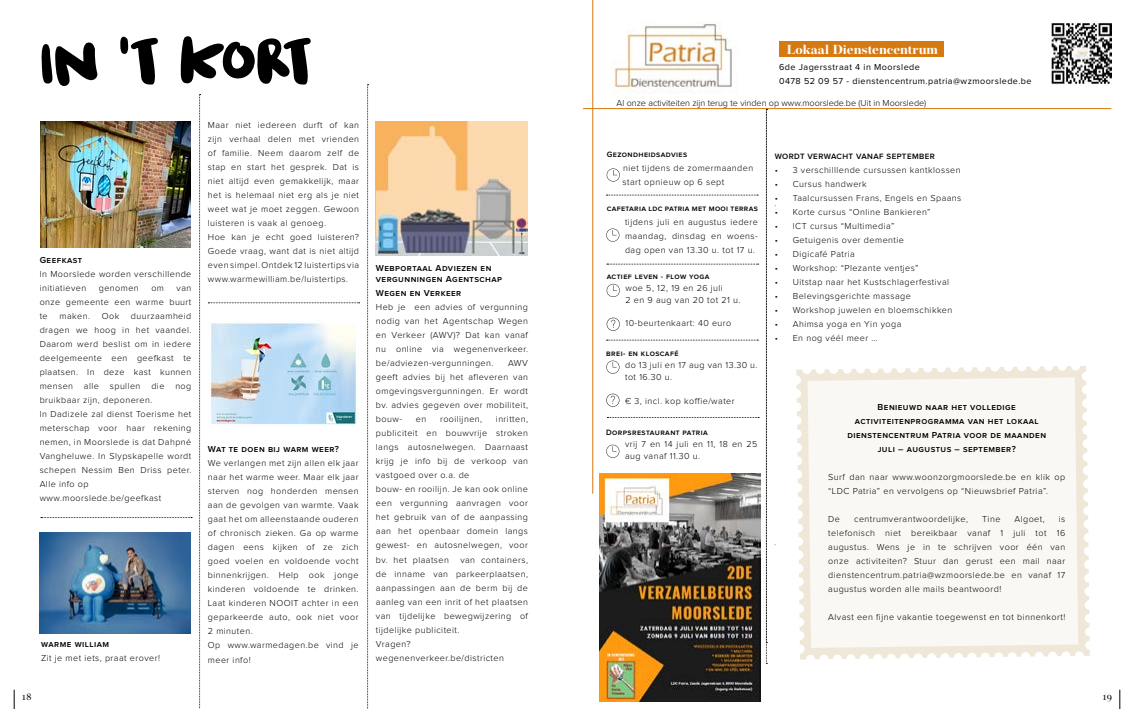
<style>
.page{position:relative;width:1134px;height:709px;background:#fff}
.page>*{position:absolute;margin:0;border:0;box-sizing:border-box;transform-origin:0 0}
.t1{font:69.2px "DK Burobu";letter-spacing:-.03em;color:#000}
.t2{font:700 13px "Operetta 12";color:#fff}
.t3{font:10px "Operetta 8";color:#000}
.t4{font:300 9px/14px "Proxima Nova";letter-spacing:.05em;color:#000}
.t5{font:600 9px/14px "Proxima Nova";letter-spacing:.05em;color:#000}
.t6{font:9px/14px "Proxima Nova";letter-spacing:.05em;color:#000}
.t7{font:300 9px "Proxima Nova";color:#000}
.t8{font:600 8px "Proxima Nova";letter-spacing:.05em;color:#000}
</style>
<div class="page">
<svg style="left:766px;top:109px;width:1px;height:555px"></svg>
<div style="left:779px;top:41px;width:164px;height:16px;background:#d67910"></div>
<img style="left:613px;top:21px;width:120px;height:73px">
<hr style="left:583px;top:108px;width:528px;height:1px;background:#d67910">
<hr style="left:592px;top:0;width:1px;height:493px;background:#d67910">
<img style="left:1051px;top:23px;width:60px;height:61px">
<svg style="left:796px;top:366px;width:294px;height:293px;fill:#efe8d9"></svg>
<div style="left:807px;top:377px;width:271px;height:271px;background:#faf8f4"></div>
<svg style="left:607px;top:168px;width:13px;height:14px"></svg>
<svg style="left:606px;top:195px;width:152px;height:1px"></svg>
<svg style="left:607px;top:264px;width:152px;height:1px"></svg>
<svg style="left:606px;top:340px;width:152px;height:1px"></svg>
<svg style="left:607px;top:417px;width:152px;height:1px"></svg>
<svg style="left:41px;top:517px;width:151px;height:1px"></svg>
<svg style="left:208px;top:302px;width:152px;height:1px"></svg>
<svg style="left:606px;top:228px;width:13px;height:14px"></svg>
<svg style="left:607px;top:284px;width:13px;height:13px"></svg>
<svg style="left:607px;top:318px;width:13px;height:13px"></svg>
<svg style="left:606px;top:360px;width:13px;height:14px"></svg>
<svg style="left:606px;top:394px;width:13px;height:13px"></svg>
<svg style="left:606px;top:445px;width:13px;height:13px"></svg>
<svg style="left:199px;top:94px;width:2px;height:615px"></svg>
<svg style="left:367px;top:84px;width:2px;height:625px"></svg>
<img style="left:208px;top:320px;width:151px;height:105px">
<img style="left:40px;top:121px;width:150px;height:127px">
<img style="left:40px;top:533px;width:151px;height:100px">
<img style="left:376px;top:121px;width:151px;height:134px">
<img style="left:599px;top:474px;width:161px;height:227px">
<svg style="left:1119px;top:689px;width:1px;height:20px"></svg>
<svg style="left:14px;top:689px;width:1px;height:20px"></svg>
<h1 class="t1" style="left:40px;top:23px;width:273px">IN ‘T KORT</h1>
<p class="t4" style="left:208px;top:118px;width:153px">Maar niet iedereen durft of kan zijn verhaal delen met vrienden of familie. Neem daarom zelf de stap en start het gesprek. Dat is niet altijd even gemakkelijk, maar het is helemaal niet erg als je niet weet wat je moet zeggen. Gewoon luisteren is vaak al genoeg.<br>Hoe kan je echt goed luisteren?<br>Goede vraag, want dat is niet altijd even simpel. Ontdek 12 luistertips via www.warmewilliam.be/luistertips.</p>
<p class="t5" style="left:40px;top:253px;width:44px">Geefkast</p>
<p class="t4" style="left:40px;top:267px;width:153px">In Moorslede worden verschillende initiatieven</p>
<p class="t4" style="left:40px;top:281px;width:153px;text-align:justify;text-indent:137px">van onze gemeente een warme buurt te</p>
<p class="t4" style="left:99px;top:281px;width:41px">genomen</p>
<p class="t4" style="left:151px;top:281px;width:14px">om</p>
<p class="t4" style="left:59px;top:309px;width:32px">maken.</p>
<p class="t4" style="left:102px;top:309px;width:19px">Ook</p>
<p class="t4" style="left:40px;top:309px;width:153px;text-indent:91px">duurzaamheid dragen we hoog in het vaandel.<br>Daarom werd beslist om in iedere deelgemeente een geefkast te plaatsen. In deze kast kunnen mensen alle spullen die nog bruikbaar zijn, deponeren.<br>In Dadizele zal dienst Toerisme het meterschap voor haar rekening nemen, in Moorslede is dat Dahpné<br>Vangheluwe. In Slypskapelle wordt schepen Nessim Ben Driss peter.<br>Alle info op www.moorslede.be/geefkast</p>
<p class="t5" style="left:208px;top:442px;width:133px">Wat te doen bij warm weer?</p>
<p class="t4" style="left:208px;top:456px;width:152px">We verlangen met zijn allen elk jaar naar het warme weer. Maar elk jaar sterven nog honderden mensen aan de gevolgen van warmte. Vaak gaat het om alleenstaande ouderen of chronisch zieken. Ga op warme dagen eens kijken of ze zich goed voelen en voldoende vocht binnenkrijgen. Help ook jonge kinderen voldoende te drinken.<br>Laat kinderen NOOIT achter in een geparkeerde auto, ook niet voor<br>2 minuten.<br>Op www.warmedagen.be vind je meer info!</p>
<p class="t5" style="left:41px;top:637px;width:69px">warme william</p>
<p class="t4" style="left:41px;top:651px;width:120px">Zit je met iets, praat erover!</p>
<p class="t5" style="left:376px;top:263px;width:128px;line-height:11px">Webportaal Adviezen en vergunningen Agentschap</p>
<p class="t5" style="left:376px;top:286px;width:87px">Wegen en Verkeer</p>
<p class="t4" style="left:376px;top:300px;width:154px;text-align:justify">Heb je een advies of vergunning nodig van het Agentschap Wegen en Verkeer (AWV)? Dat kan vanaf nu online via wegenenverkeer. be/adviezen-vergunningen.</p>
<p class="t4" style="left:376px;top:356px;width:154px;text-align:justify;text-indent:132px">AWV geeft advies bij het afleveren van omgevingsvergunningen. Er wordt bv. advies gegeven over mobiliteit, bouw-</p>
<p class="t4" style="left:416px;top:412px;width:12px">en</p>
<p class="t4" style="left:440px;top:412px;width:44px">rooilijnen,</p>
<p class="t4" style="left:376px;top:412px;width:154px;text-indent:120px">inritten, publiciteit en bouwvrije stroken langs autosnelwegen. Daarnaast krijg je info bij de verkoop van vastgoed over o.a. de<br>bouw- en rooilijn. Je kan ook online een vergunning aanvragen voor het gebruik van of de aanpassing aan het openbaar domein langs gewest- en autosnelwegen, voor bv. het plaatsen</p>
<p class="t4" style="left:376px;top:552px;width:154px;text-indent:84px">van containers, de inname van parkeerplaatsen, aanpassingen aan de berm bij de aanleg van een inrit of het plaatsen van tijdelijke bewegwijzering of tijdelijke publiciteit.<br>Vragen? wegenenverkeer.be/districten</p>
<h2 class="t2" style="left:787px;top:42px;width:153px">Lokaal Dienstencentrum</h2>
<p class="t6" style="left:779px;top:61px;width:254px">6de Jagersstraat 4 in Moorslede<br>0478 52 09 57 - dienstencentrum.patria@wzmoorslede.be</p>
<p class="t7" style="left:617px;top:98px;width:311px">Al onze activiteiten zijn terug te vinden op www.moorslede.be (Uit in Moorslede)</p>
<p class="t8" style="left:607px;top:150px;width:82px">Gezondheidsadvies</p>
<p class="t4" style="left:623px;top:161px;width:132px">niet tijdens de zomermaanden start opnieuw op 6 sept</p>
<p class="t8" style="left:607px;top:203px;width:153px">cafetaria ldc patria met mooi terras</p>
<p class="t4" style="left:625px;top:215px;width:134px;text-align:justify">tijdens juli en augustus iedere maandag, dinsdag en woens&shy;dag open van 13.30 u. tot 17 u.</p>
<p class="t8" style="left:607px;top:272px;width:104px">actief leven - flow yoga</p>
<p class="t4" style="left:625px;top:282px;width:117px;line-height:12px">woe 5, 12, 19 en 26 juli<br>2 en 9 aug van 20 tot 21 u.</p>
<p class="t4" style="left:625px;top:316px;width:107px">10-beurtenkaart: 40 euro</p>
<p class="t8" style="left:606px;top:349px;width:74px">brei- en kloscafé</p>
<p class="t4" style="left:625px;top:359px;width:134px;line-height:12px">do 13 juli en 17 aug van 13.30 u. tot 16.30 u.</p>
<p class="t4" style="left:625px;top:394px;width:111px">€ 3, incl. kop koffie/water</p>
<p class="t8" style="left:606px;top:428px;width:103px">Dorpsrestaurant patria</p>
<p class="t4" style="left:625px;top:438px;width:134px;line-height:12px">vrij 7 en 14 juli en 11, 18 en 25 aug vanaf 11.30 u.</p>
<p class="t8" style="left:775px;top:152px;width:161px">WORDT VERWACHT VANAF SEPTEMBER</p>
<p class="t4" style="left:775px;top:163px;width:187px">• 3 verschilllende cursussen kantklossen</p>
<p class="t4" style="left:775px;top:177px;width:94px">• Cursus handwerk</p>
<p class="t4" style="left:775px;top:191px;width:188px">• Taalcursussen Frans, Engels en Spaans</p>
<p class="t4" style="left:775px;top:205px;width:157px">• Korte cursus “Online Bankieren”</p>
<p class="t4" style="left:775px;top:219px;width:121px">• ICT cursus “Multimedia”</p>
<p class="t4" style="left:775px;top:233px;width:131px">• Getuigenis over dementie</p>
<p class="t4" style="left:775px;top:247px;width:82px">• Digicafé Patria</p>
<p class="t4" style="left:775px;top:261px;width:145px">• Workshop: “Plezante ventjes”</p>
<p class="t4" style="left:775px;top:275px;width:176px">• Uitstap naar het Kustschlagerfestival</p>
<p class="t4" style="left:775px;top:289px;width:138px">• Belevingsgerichte massage</p>
<p class="t4" style="left:775px;top:303px;width:179px">• Workshop juwelen en bloemschikken</p>
<p class="t4" style="left:775px;top:317px;width:128px">• Ahimsa yoga en Yin yoga</p>
<p class="t4" style="left:775px;top:331px;width:104px">• En nog véél meer …</p>
<p class="t5" style="left:847px;top:400px;width:200px;text-align:center">Benieuwd naar het volledige activiteitenprogramma van het lokaal dienstencentrum Patria voor de maanden juli – augustus – september?</p>
<p class="t4" style="left:828px;top:470px;width:239px">Surf dan naar www.woonzorgmoorslede.be en klik op “LDC Patria” en vervolgens op “Nieuwsbrief Patria”.</p>
<p class="t4" style="left:828px;top:512px;width:13px">De</p>
<p class="t4" style="left:854px;top:512px;width:115px">centrumverantwoordelijke,</p>
<p class="t4" style="left:982px;top:512px;width:20px">Tine</p>
<p class="t4" style="left:1014px;top:512px;width:32px">Algoet,</p>
<p class="t4" style="left:828px;top:512px;width:239px;text-align:justify;text-indent:231px">is telefonisch niet bereikbaar vanaf 1 juli tot 16 augustus. Wens je in te schrijven voor één van onze activiteiten? Stuur dan gerust een mail naar dienstencentrum.patria@wzmoorslede.be en vanaf 17 augustus worden alle mails beantwoord!</p>
<p class="t4" style="left:828px;top:610px;width:239px">Alvast een fijne vakantie toegewenst en tot binnenkort!</p>
<p class="t3" style="left:22px;top:691px;width:11px">18</p>
<p class="t3" style="left:1103px;top:691px;width:11px">19</p>
</div>
